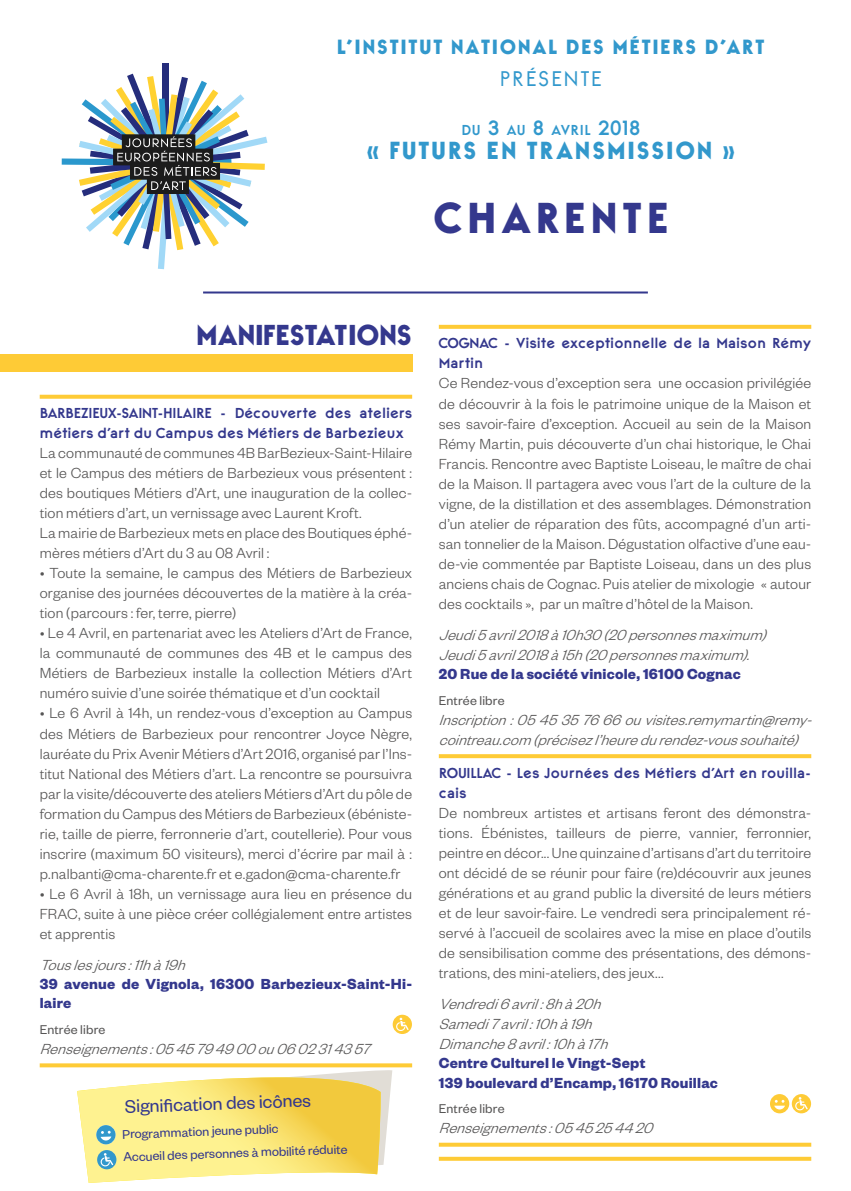
<style>
.page{position:relative;width:851px;height:1191px;background:#fff}
.page>*{position:absolute;margin:0;border:0;box-sizing:border-box;transform-origin:0 0}
.t1{font:900 42px "Berline";letter-spacing:.12em;color:#34388d}
.t2{font:900 28px "Berline";color:#34388d}
.t3{font:900 24px "Berline";letter-spacing:.08em;color:#3298cc}
.t4{font:20.6px "Berline";letter-spacing:.08em;color:#3298cc}
.t5{font:900 20px "Berline";color:#3298cc}
.t6{font:20px "Founders Grotesk";color:#34388d}
.t7{font:300 16px/20px "Founders Grotesk";letter-spacing:.01em;color:#575656;text-align:justify}
.t8{font:italic 300 16px/20px "Founders Grotesk";color:#575656}
.t9{font:700 16px/19.2px "Founders Grotesk";letter-spacing:.015em;color:#34388d}
.t10{font:700 14px/20px "Berline";letter-spacing:.01em;color:#34388d}
.t11{font:14px/22.8px "Founders Grotesk";color:#34388d}
.t12{font:14px "Founders Grotesk";letter-spacing:.01em;color:#575656}
.t13{font:700 14px "Berline";letter-spacing:.035em;color:#3298cc}
.s1{font-size:20px}
</style>
<div class="page">
<svg style="left:77px;top:1067px;width:315px;height:116px"></svg>
<div style="left:162px;top:63px;width:6px;height:123px;background:#252d7c"></div>
<svg style="left:62px;top:74px;width:205px;height:195px"></svg>
<div style="left:0;top:354px;width:412px;height:17px;background:#fecb36"></div>
<svg style="left:40px;top:395px;width:372px;height:4px"></svg>
<svg style="left:40px;top:1063px;width:372px;height:4px"></svg>
<svg style="left:392px;top:1014px;width:20px;height:20px"></svg>
<svg style="left:396px;top:1017px;width:12px;height:14px"></svg>
<hr style="left:203px;top:291px;width:444px;height:2px;background:#34388d">
<svg style="left:439px;top:325px;width:372px;height:4px"></svg>
<svg style="left:439px;top:754px;width:372px;height:4px"></svg>
<svg style="left:439px;top:1142px;width:372px;height:4px"></svg>
<svg style="left:439px;top:1156px;width:372px;height:4px"></svg>
<svg style="left:770px;top:1094px;width:19px;height:19px"></svg>
<svg style="left:791px;top:1094px;width:20px;height:19px"></svg>
<svg style="left:795px;top:1097px;width:12px;height:13px"></svg>
<p class="t5" style="left:337px;top:35px;width:30px">L’INSTITUT</p>
<p class="t5" style="left:451px;top:35px;width:15px">NATIONA</p>
<p class="t5" style="left:548px;top:35px;width:105px">L DES MÉTIERS</p>
<p class="t5" style="left:705px;top:35px;width:35px">D’ART</p>
<p class="t4" style="left:500px;top:67px;width:103px">PRÉSENTE</p>
<p class="t13" style="left:461px;top:121px;width:180px">DU <span class="s1">3</span> AU <span class="s1">8</span> AVRIL <span class="s1">2018</span></p>
<h3 class="t3" style="left:367px;top:136px;width:369px">« FUTURS EN TRANSMISSION »</h3>
<h1 class="t1" style="left:433px;top:193px;width:237px">CHARENTE</h1>
<h2 class="t2" style="left:196px;top:319px;width:17px">MANI</h2>
<h2 class="t2" style="left:263px;top:319px;width:29px">FESTATIONS</h2>
<p class="t10" style="left:40px;top:403px;width:374px">Barbezieux-Saint-Hilaire - Découverte des ateliers métiers d’art du Campus des Métiers de Barbezieux</p>
<p class="t7" style="left:40px;top:442px;width:374px;text-align:left">La communauté de communes 4B BarBezieux-Saint-Hilaire et le Campus des métiers de Barbezieux vous présentent : des boutiques Métiers d’Art, une inauguration de la collec&shy;tion métiers d’art, un vernissage avec Laurent Kroft.<br>La mairie de Barbezieux mets en place des Boutiques éphé&shy;mères métiers d’Art du 3 au 08 Avril :</p>
<p class="t7" style="left:40px;top:562px;width:374px">• Toute la semaine, le campus des Métiers de Barbezieux organise des journées découvertes de la matière à la créa&shy;tion (parcours : fer, terre, pierre)</p>
<p class="t7" style="left:40px;top:622px;width:374px">• Le 4 Avril, en partenariat avec les Ateliers d’Art de France, la communauté de communes des 4B et le campus des Métiers de Barbezieux installe la collection Métiers d’Art numéro suivie d’une soirée thématique et d’un cocktail</p>
<p class="t7" style="left:40px;top:702px;width:374px">• Le 6 Avril à 14h, un rendez-vous d’exception au Campus des Métiers de Barbezieux pour rencontrer Joyce Nègre, lauréate du Prix Avenir Métiers d’Art 2016, organisé par l’Ins&shy;titut National des Métiers d’art. La rencontre se poursuivra par la visite/découverte des ateliers Métiers d’Art du pôle de formation du Campus des Métiers de Barbezieux (ébéniste&shy;rie, taille de pierre, ferronnerie d’art, coutellerie). Pour vous inscrire (maximum 50 visiteurs), merci d’écrire par mail à : p.nalbanti@cma-charente.fr et e.gadon@cma-charente.fr</p>
<p class="t7" style="left:40px;top:882px;width:374px">• Le 6 Avril à 18h, un vernissage aura lieu en présence du FRAC, suite à une pièce créer collégialement entre artistes et apprentis</p>
<p class="t8" style="left:40px;top:954px;width:152px">Touslesjours:11hà19h</p>
<p class="t9" style="left:40px;top:973px;width:374px">39 avenue de Vignola, 16300 Barbezieux-Saint-Hi&shy;laire</p>
<p class="t12" style="left:40px;top:1021px;width:67px">Entrée libre</p>
<p class="t8" style="left:40px;top:1038px;width:337px">Renseignements:0545794900ou0602314357</p>
<p class="t6" style="left:125px;top:1094px;width:187px;rotate:-2deg">Signifi cation des icônes</p>
<p class="t11" style="left:122px;top:1122px;width:226px;rotate:-2deg">Programmation jeune public<br>Accueil des personnes à mobilité réduite</p>
<p class="t10" style="left:439px;top:333px;width:374px">COGNAC - Visite exceptionnelle de la Maison Rémy<br>Martin</p>
<p class="t7" style="left:439px;top:372px;width:374px">Ce Rendez-vous d’exception sera une occasion privilégiée de découvrir à la fois le patrimoine unique de la Maison et ses savoir-faire d’exception. Accueil au sein de la Maison Rémy Martin, puis découverte d’un chai historique, le Chai Francis. Rencontre avec Baptiste Loiseau, le maître de chai de la Maison. Il partagera avec vous l’art de la culture de la vigne, de la distillation et des assemblages. Démonstration d’un atelier de réparation des fûts, accompagné d’un arti&shy;san tonnelier de la Maison. Dégustation olfactive d’une eau&shy;de-vie commentée par Baptiste Loiseau, dans un des plus anciens chais de Cognac. Puis atelier de mixologie « autour des cocktails », par un maître d’hôtel de la Maison.</p>
<p class="t8" style="left:439px;top:624px;width:334px">Jeudi5avril2018à10h30(20personnesmaximum)<br>Jeudi5avril2018à15h(20personnesmaximum).</p>
<p class="t9" style="left:439px;top:663px;width:303px">20 Rue de la société vinicole, 16100 Cognac</p>
<p class="t12" style="left:439px;top:692px;width:67px">Entrée libre</p>
<p class="t8" style="left:439px;top:709px;width:380px">Inscription:0545357666ouvisites.remymartin@remy&shy;cointreau.com (précisezl’heuredurendez-voussouhaité)</p>
<p class="t10" style="left:439px;top:762px;width:374px">Rouillac - Les Journées des Métiers d’Art en rouilla&shy;cais</p>
<p class="t7" style="left:439px;top:802px;width:374px">De nombreux artistes et artisans feront des démonstra&shy;tions. Ébénistes, tailleurs de pierre, vannier, ferronnier, peintre en décor... Une quinzaine d’artisans d’art du territoire ont décidé de se réunir pour faire (re)découvrir aux jeunes générations et au grand public la diversité de leurs métiers et de leur savoir-faire. Le vendredi sera principalement ré&shy;servé à l’accueil de scolaires avec la mise en place d’outils de sensibilisation comme des présentations, des démons&shy;trations, des mini-ateliers, des jeux...</p>
<p class="t8" style="left:439px;top:993px;width:176px">Vendredi6avril:8hà20h<br>Samedi7avril:10hà19h<br>Dimanche8avril:10hà17h</p>
<p class="t9" style="left:439px;top:1053px;width:280px">Centre Culturel le Vingt-Sept<br>139 boulevard d’Encamp, 16170 Rouillac</p>
<p class="t12" style="left:439px;top:1100px;width:67px">Entrée libre</p>
<p class="t8" style="left:439px;top:1117px;width:221px">Renseignements:0545254420</p>
</div>
